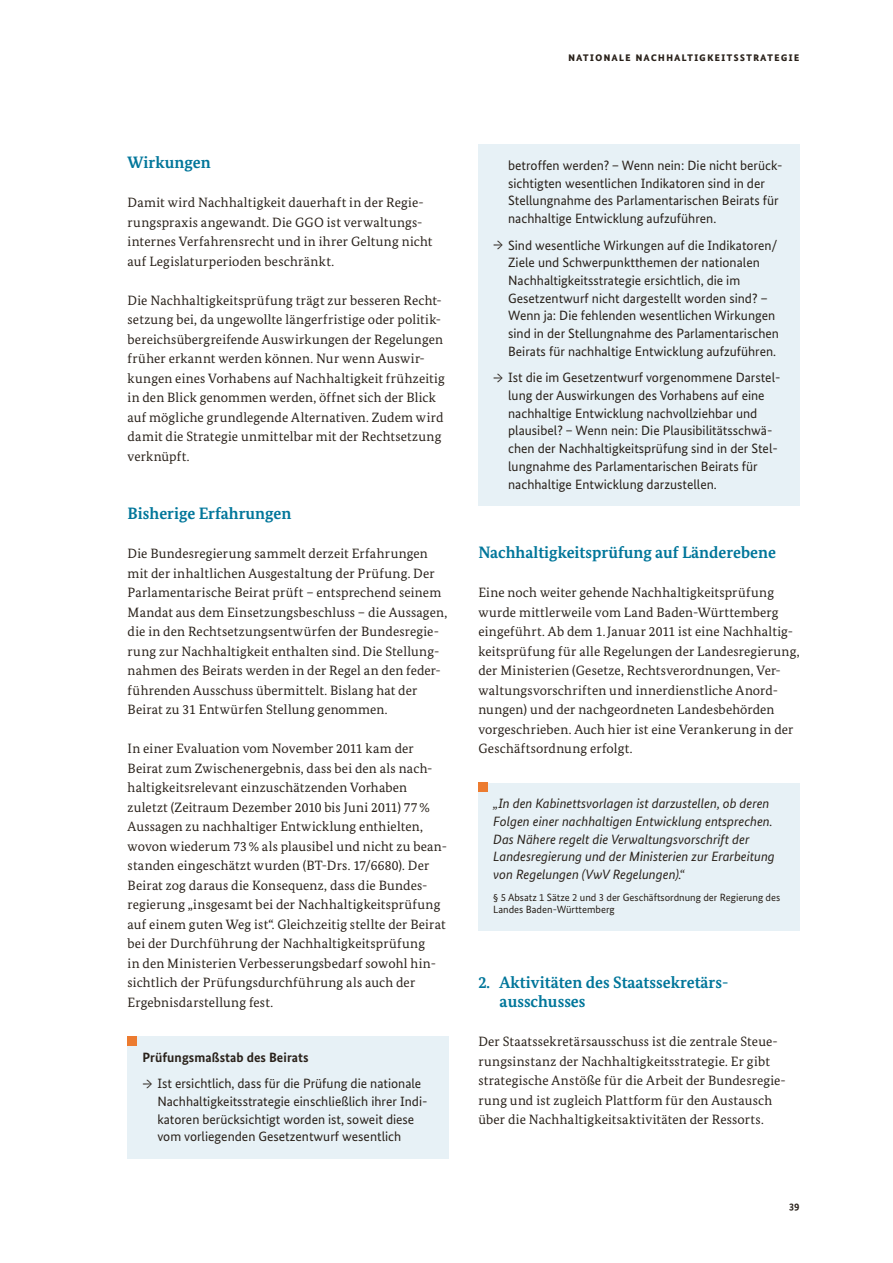
<style>
.page{position:relative;width:893px;height:1263px;background:#fff}
.page>*{position:absolute;margin:0;border:0;box-sizing:border-box;transform-origin:0 0}
.t1{font:700 16.5px/19.5px "Bundes Serif";color:#00769a}
.t2{font:13.5px/19.5px "Bundes Serif";letter-spacing:.015em;color:#29211a}
.t3{font:13.5px/17.7px "Bundes Sans";color:#29211a}
.t4{font:italic 13.5px/17.7px "Bundes Sans";color:#29211a}
.t5{font:700 13.5px "Bundes Sans";letter-spacing:.005em;color:#29211a}
.t6{font:700 12.75px "Bundes Sans";letter-spacing:.07em;color:#29211a}
.t7{font:10.5px/12.8px "Bundes Sans";color:#29211a}
.t8{font:700 10.5px "Bundes Sans";color:#29211a}
.s1{font-family:"Bundes Serif";font-size:12.75px}
</style>
<div class="page">
<div style="left:478px;top:145px;width:321px;height:361px;background:#e7f1f6"></div>
<div style="left:128px;top:1036px;width:321px;height:122px;background:#e7f1f6"></div>
<div style="left:478px;top:783px;width:321px;height:147px;background:#e7f1f6"></div>
<div style="left:128px;top:1036px;width:9px;height:10px;background:#ec7b30"></div>
<div style="left:478px;top:783px;width:10px;height:9px;background:#ec7b30"></div>
<p class="t6" style="left:568px;top:49px;width:233px">nationale nachhaltigkeitsstrategie</p>
<h5 class="t1" style="left:128px;top:155px;width:85px">Wirkungen</h5>
<p class="t2" style="left:128px;top:194px;width:306px">Damit wird Nachhaltigkeit dauerhaft in der Regie&shy;rungspraxis angewandt. Die GGO ist verwaltungs&shy;internes Verfahrensrecht und in ihrer Geltung nicht auf Legislaturperioden beschränkt.</p>
<p class="t2" style="left:128px;top:292px;width:319px">Die Nachhaltigkeitsprüfung trägt zur besseren Recht&shy;setzung bei, da ungewollte längerfristige oder politik&shy;bereichsübergreifende Auswirkungen der Regelungen früher erkannt werden können. Nur wenn Auswir&shy;kungen eines Vorhabens auf Nachhaltigkeit frühzeitig in den Blick genommen werden, öffnet sich der Blick auf mögliche grundlegende Alternativen. Zudem wird damit die Strategie unmittelbar mit der Rechtsetzung verknüpft.</p>
<h5 class="t1" style="left:128px;top:506px;width:165px">Bisherige Erfahrungen</h5>
<p class="t2" style="left:128px;top:545px;width:321px">Die Bundesregierung sammelt derzeit Erfahrungen mit der inhaltlichen Ausgestaltung der Prüfung. Der Parlamentarische Beirat prüft – entsprechend seinem Mandat aus dem Einsetzungsbeschluss – die Aussagen, die in den Rechtsetzungsentwürfen der Bundesregie&shy;rung zur Nachhaltigkeit enthalten sind. Die Stellung&shy;nahmen des Beirats werden in der Regel an den feder&shy;führenden Ausschuss übermittelt. Bislang hat der Beirat zu 31 Entwürfen Stellung genommen.</p>
<p class="t2" style="left:128px;top:740px;width:321px">In einer Evaluation vom November 2011 kam der Beirat zum Zwischenergebnis, dass bei den als nach&shy;haltigkeitsrelevant einzuschätzenden Vorhaben zuletzt (Zeitraum Dezember 2010 bis Juni 2011) 77 % Aussagen zu nachhaltiger Entwicklung enthielten, wovon wiederum 73 % als plausibel und nicht zu bean&shy;standen eingeschätzt wurden (BT-Drs. 17/6680). Der Beirat zog daraus die Konsequenz, dass die Bundes&shy;regierung „insgesamt bei der Nachhaltigkeitsprüfung auf einem guten Weg ist“. Gleichzeitig stellte der Beirat bei der Durchführung der Nachhaltigkeitsprüfung<br>in den Ministerien Verbesserungsbedarf sowohl hin&shy;sichtlich der Prüfungsdurchführung als auch der Ergebnisdarstellung fest.</p>
<h6 class="t5" style="left:142px;top:1049px;width:168px">Prüfungsmaßstab des Beirats</h6>
<p class="t3" style="left:157px;top:1074px;width:272px;text-indent:-15px"><span class="s1">→</span> Ist ersichtlich, dass für die Prüfung die nationale Nachhaltigkeitsstrategie einschließlich ihrer Indi&shy;katoren berücksichtigt worden ist, soweit diese vom vorliegenden Gesetzentwurf wesentlich</p>
<p class="t3" style="left:508px;top:156px;width:276px">betroffen werden? – Wenn nein: Die nicht berück&shy;sichtigten wesentlichen Indikatoren sind in der Stellungnahme des Parlamentarischen Beirats für nachhaltige Entwicklung aufzuführen.</p>
<p class="t3" style="left:508px;top:236px;width:272px;text-indent:-15px"><span class="s1">→</span> Sind wesentliche Wirkungen auf die Indikatoren/ Ziele und Schwerpunktthemen der nationalen Nachhaltigkeitsstrategie ersichtlich, die im Gesetzentwurf nicht dargestellt worden sind? – Wenn ja: Die fehlenden wesentlichen Wirkungen sind in der Stellungnahme des Parlamentarischen Beirats für nachhaltige Entwicklung aufzuführen.</p>
<p class="t3" style="left:508px;top:369px;width:274px;text-indent:-15px"><span class="s1">→</span> Ist die im Gesetzentwurf vorgenommene Darstel&shy;lung der Auswirkungen des Vorhabens auf eine nachhaltige Entwicklung nachvollziehbar und plausibel? – Wenn nein: Die Plausibilitätsschwä&shy;chen der Nachhaltigkeitsprüfung sind in der Stel&shy;lungnahme des Parlamentarischen Beirats für nachhaltige Entwicklung darzustellen.</p>
<h5 class="t1" style="left:478px;top:545px;width:299px">Nachhaltigkeitsprüfung auf Länderebene</h5>
<p class="t2" style="left:478px;top:584px;width:323px">Eine noch weiter gehende Nachhaltigkeitsprüfung wurde mittlerweile vom Land Baden-Württemberg eingeführt. Ab dem 1. Januar 2011 ist eine Nachhaltig&shy;keitsprüfung für alle Regelungen der Landesregierung, der Ministerien (Gesetze, Rechtsverordnungen, Ver&shy;waltungsvorschriften und innerdienstliche Anord&shy;nungen) und der nachgeordneten Landesbehörden vorgeschrieben. Auch hier ist eine Verankerung in der Geschäftsordnung erfolgt.</p>
<p class="t4" style="left:493px;top:794px;width:283px">„In den Kabinettsvorlagen ist darzustellen, ob deren Folgen einer nachhaltigen Entwicklung entsprechen.<br>Das Nähere regelt die Verwaltungsvorschrift der Landesregierung und der Ministerien zur Erarbeitung von Regelungen (VwV Regelungen).“</p>
<p class="t7" style="left:493px;top:890px;width:288px">§ 5 Absatz 1 Sätze 2 und 3 der Geschäftsordnung der Regierung des<br>Landes Baden-Württemberg</p>
<h4 class="t1" style="left:500px;top:974px;width:230px;text-indent:-21px">2. Aktivitäten des Staatssekretärs&shy;ausschusses</h4>
<p class="t2" style="left:478px;top:1033px;width:309px">Der Staatssekretärsausschuss ist die zentrale Steue&shy;rungsinstanz der Nachhaltigkeitsstrategie. Er gibt strategische Anstöße für die Arbeit der Bundesregie&shy;rung und ist zugleich Plattform für den Austausch über die Nachhaltigkeitsaktivitäten der Ressorts.</p>
<p class="t8" style="left:789px;top:1199px;width:12px">39</p>
</div>
